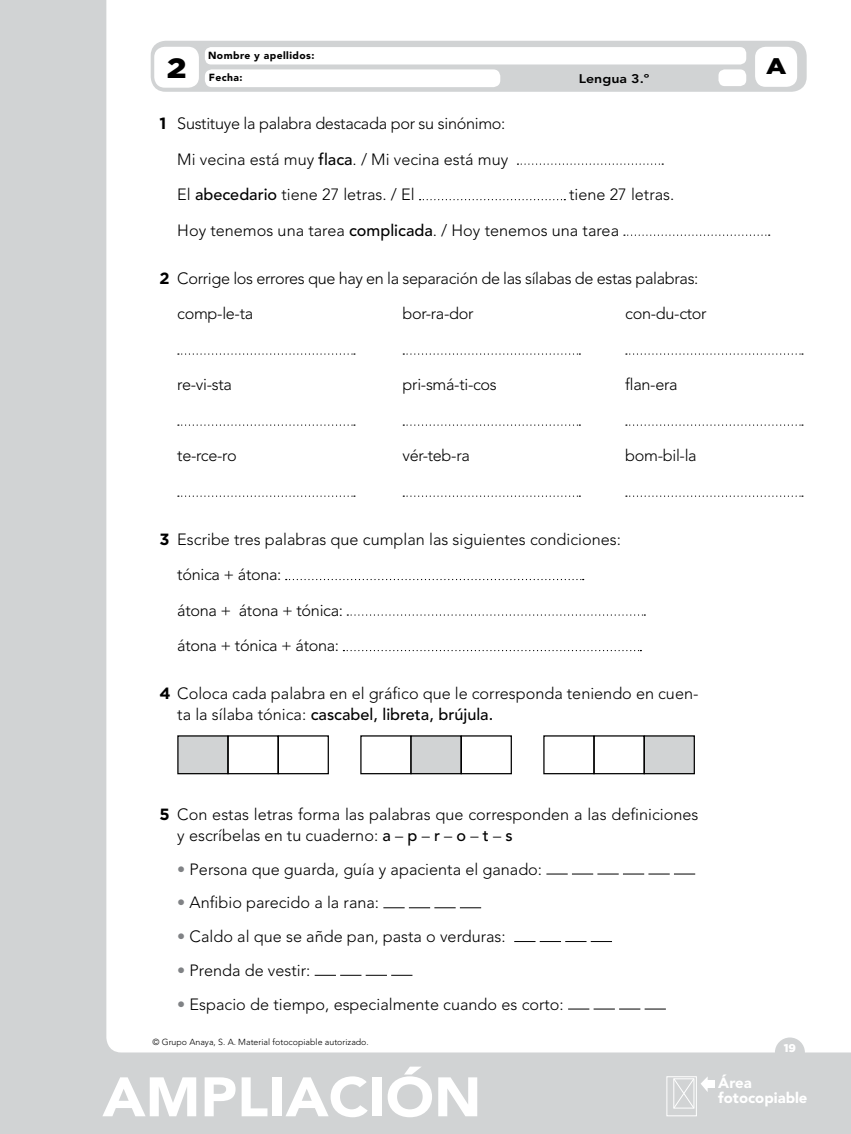
<style>
.page{position:relative;width:851px;height:1134px;background:#fff}
.page>*{position:absolute;margin:0;border:0;box-sizing:border-box;transform-origin:0 0}
.t1{font:900 55px "Avenir LT Std";color:#fff;scale:1.06 1}
.t2{font:900 27.88px "Gotham";color:#000;scale:1.13 1}
.t3{font:900 22.5px "Gotham";color:#000;scale:1.13 1}
.nuclGuion{font:300 16.25px/21.2px "Avenir LT Std";color:#000}
.nuclRaya{font:300 16.25px "Avenir LT Std";letter-spacing:-.02em;color:#000}
.nuclGuion-2{font:300 16.25px "Avenir LT Std";letter-spacing:-.02em;color:#000}
.t4{font:900 14.88px/14.9px "Avenir LT Std";color:#fff}
.t5{font:800 12.5px "Avenir LT Std";color:#000;scale:1.13 1}
.t6{font:900 11.25px "Gotham";color:#fff}
.t7{font:900 10.25px "Avenir LT Std";letter-spacing:.04em;color:#000}
.t8{font:300 8.75px "Avenir LT Std";color:#000}
.s1{font-family:"Gotham";font-weight:700}
.s2{font-weight:500}
.s3{color:#808285}
</style>
<div class="page">
<div style="left:0;top:0;width:850px;height:1134px;background:#d1d3d4"></div>
<div style="left:106px;top:0;width:744px;height:1052px;background:#fff"></div>
<div style="left:774px;top:1037px;width:30px;height:30px;background:#d1d3d4;border-radius:50%"></div>
<div style="left:666px;top:1076px;width:30px;height:40px;border:1px solid #fff"></div>
<svg style="left:672px;top:1076px;width:35px;height:33px"></svg>
<div style="left:706px;top:1081px;width:8px;height:7px;background:#fff"></div>
<div style="left:151px;top:41px;width:655px;height:51px;background:#d1d3d4;border-radius:15px"></div>
<div style="left:154px;top:47px;width:45px;height:41px;background:#fff;border-radius:11px"></div>
<div style="left:718px;top:69px;width:28px;height:17px;background:#fff;border-radius:6px"></div>
<div style="left:755px;top:47px;width:42px;height:40px;background:#fff;border-radius:11px"></div>
<div style="left:205px;top:69px;width:295px;height:18px;background:#fff;border-radius:7px"></div>
<div style="left:205px;top:47px;width:541px;height:17px;background:#fff;border-radius:6px"></div>
<svg style="left:517px;top:163px;width:146px;height:2px"></svg>
<svg style="left:419px;top:199px;width:146px;height:1px"></svg>
<svg style="left:624px;top:235px;width:145px;height:1px"></svg>
<svg style="left:178px;top:353px;width:177px;height:2px"></svg>
<svg style="left:403px;top:353px;width:177px;height:2px"></svg>
<svg style="left:625px;top:353px;width:177px;height:2px"></svg>
<svg style="left:178px;top:424px;width:177px;height:2px"></svg>
<svg style="left:403px;top:424px;width:177px;height:2px"></svg>
<svg style="left:625px;top:424px;width:177px;height:2px"></svg>
<svg style="left:178px;top:495px;width:177px;height:2px"></svg>
<svg style="left:403px;top:495px;width:177px;height:2px"></svg>
<svg style="left:625px;top:495px;width:177px;height:2px"></svg>
<svg style="left:286px;top:579px;width:297px;height:1px"></svg>
<svg style="left:347px;top:614px;width:298px;height:2px"></svg>
<svg style="left:343px;top:650px;width:298px;height:1px"></svg>
<svg style="left:546px;top:873px;width:149px;height:1px"></svg>
<svg style="left:383px;top:907px;width:98px;height:1px"></svg>
<svg style="left:514px;top:941px;width:98px;height:1px"></svg>
<svg style="left:314px;top:975px;width:98px;height:1px"></svg>
<svg style="left:568px;top:1008px;width:97px;height:1px"></svg>
<div style="left:178px;top:736px;width:50px;height:38px;background:#d1d3d4"></div>
<div style="left:177px;top:735px;width:51px;height:39px;border:1px solid #000"></div>
<div style="left:227px;top:735px;width:52px;height:39px;border:1px solid #000"></div>
<div style="left:278px;top:735px;width:51px;height:39px;border:1px solid #000"></div>
<div style="left:543px;top:735px;width:51px;height:39px;border:1px solid #000"></div>
<div style="left:593px;top:735px;width:51px;height:39px;border:1px solid #000"></div>
<div style="left:644px;top:736px;width:50px;height:38px;background:#d1d3d4"></div>
<div style="left:643px;top:735px;width:51px;height:39px;border:1px solid #000"></div>
<div style="left:360px;top:735px;width:51px;height:39px;border:1px solid #000"></div>
<div style="left:411px;top:736px;width:50px;height:38px;background:#d1d3d4"></div>
<div style="left:410px;top:735px;width:51px;height:39px;border:1px solid #000"></div>
<div style="left:460px;top:735px;width:52px;height:39px;border:1px solid #000"></div>
<p class="t7" style="left:208px;top:49px;width:108px">Nombre y apellidos:</p>
<p class="t2" style="left:167px;top:49px;width:19px">2</p>
<p class="nuclGuion-2" style="left:159px;top:114px;width:347px"><span class="s1">1</span> Sustituye la palabra destacada por su sinónimo:</p>
<p class="nuclGuion" style="left:177px;top:149px;width:332px">Mi vecina está muy <span class="s2">flaca</span>. / Mi vecina está muy</p>
<p class="nuclGuion" style="left:177px;top:184px;width:239px">El <span class="s2">abecedario</span> tiene 27 letras. / El</p>
<p class="nuclGuion" style="left:569px;top:184px;width:107px">tiene 27 letras.</p>
<p class="nuclGuion" style="left:177px;top:220px;width:443px">Hoy tenemos una tarea <span class="s2">complicada</span>. / Hoy tenemos una tarea</p>
<p class="nuclGuion-2" style="left:159px;top:268px;width:540px"><span class="s1">2</span> Corrige los errores que hay en la separación de las sílabas de estas palabras:</p>
<p class="nuclRaya" style="left:177px;top:304px;width:77px">comp-le-ta</p>
<p class="nuclRaya" style="left:402px;top:304px;width:72px">bor-ra-dor</p>
<p class="nuclRaya" style="left:625px;top:304px;width:83px">con-du-ctor</p>
<p class="t7" style="left:209px;top:71px;width:35px">Fecha:</p>
<p class="t5" style="left:578px;top:72px;width:64px">Lengua 3.º</p>
<p class="nuclRaya" style="left:177px;top:375px;width:56px">re-vi-sta</p>
<p class="nuclRaya" style="left:402px;top:375px;width:96px">pri-smá-ti-cos</p>
<p class="nuclRaya" style="left:625px;top:375px;width:54px">flan-era</p>
<p class="nuclRaya" style="left:177px;top:446px;width:61px">te-rce-ro</p>
<p class="nuclRaya" style="left:402px;top:446px;width:69px">vér-teb-ra</p>
<p class="nuclRaya" style="left:625px;top:446px;width:73px">bom-bil-la</p>
<p class="nuclGuion" style="left:159px;top:528px;width:463px"><span class="s1">3</span> Escribe tres palabras que cumplan las siguientes condiciones:</p>
<p class="nuclRaya" style="left:177px;top:565px;width:106px">tónica + átona:</p>
<p class="nuclRaya" style="left:177px;top:600px;width:167px">átona + átona + tónica:</p>
<p class="nuclRaya" style="left:177px;top:636px;width:163px">átona + tónica + átona:</p>
<p class="nuclGuion" style="left:177px;top:683px;width:522px;text-indent:-18px"><span class="s1">4</span> Coloca cada palabra en el gráfico que le corresponda teniendo en cuen&shy;ta la sílaba tónica: <span class="s2">cascabel, libreta, brújula.</span></p>
<h3 class="t3" style="left:766px;top:51px;width:19px">A</h3>
<p class="nuclGuion" style="left:177px;top:803px;width:522px;text-indent:-18px"><span class="s1">5</span> Con estas letras forma las palabras que corresponden a las definiciones y escríbelas en tu cuaderno: <span class="s2">a</span> – <span class="s2">p</span> – <span class="s2">r</span> – <span class="s2">o</span> – <span class="s2">t</span> – <span class="s2">s</span></p>
<p class="nuclGuion" style="left:177px;top:858px;width:366px"><span class="s3">•</span> Persona que guarda, guía y apacienta el ganado:</p>
<p class="nuclGuion" style="left:177px;top:892px;width:203px"><span class="s3">•</span> Anfibio parecido a la rana:</p>
<p class="nuclGuion" style="left:177px;top:926px;width:330px"><span class="s3">•</span> Caldo al que se añde pan, pasta o verduras:</p>
<p class="nuclGuion" style="left:177px;top:959px;width:135px"><span class="s3">•</span> Prenda de vestir:</p>
<p class="nuclGuion" style="left:177px;top:993px;width:388px"><span class="s3">•</span> Espacio de tiempo, especialmente cuando es corto:</p>
<p class="t8" style="left:152px;top:1037px;width:218px">© Grupo Anaya, S. A. Material fotocopiable autorizado.</p>
<h1 class="t1" style="left:102px;top:1064px;width:359px">AMPLIACIÓN</h1>
<p class="t6" style="left:783px;top:1040px;width:14px">19</p>
<p class="t4" style="left:718px;top:1075px;width:91px">Área fotocopiable</p>
</div>
